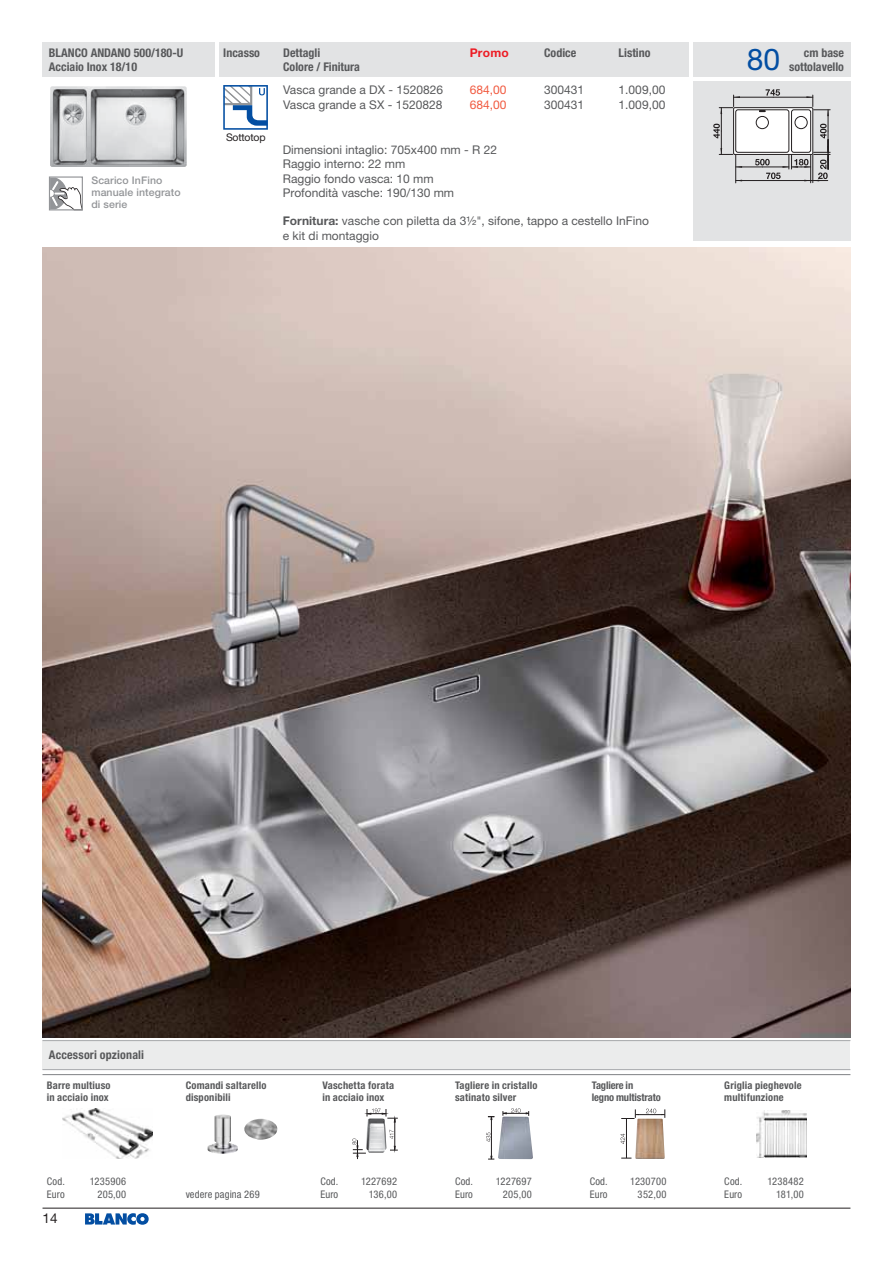
<style>
.page{position:relative;width:893px;height:1263px;background:#fff}
.page>*{position:absolute;margin:0;border:0;box-sizing:border-box;transform-origin:0 0}
.t1{font:30px "Helvetica Neue LT Pro";color:#034ea2}
.t2{font:13.5px "Helvetica Neue LT Pro";color:#231f20}
.t3{font:12px/14.2px "Helvetica Neue";color:#58595b}
.t4{font:700 condensed 12px/13.5px "Helvetica Neue LT Pro";color:#58595b}
.t5{font:700 condensed 12px "Helvetica Neue LTW1 G";letter-spacing:.015em;color:#58595b}
.t6{font:12px "Helvetica Neue";color:#f15a40}
.t7{font:700 12px "Helvetica Neue";letter-spacing:.02em;color:#ed1c24}
.t8{font:700 condensed 10.5px/12px "Helvetica Neue LT Pro";letter-spacing:.015em;color:#58595b}
.t9{font:condensed 10.5px "Helvetica Neue";letter-spacing:.02em;color:#58595b}
.t10{font:500 10.5px/12px "Helvetica Neue LT Pro";letter-spacing:.01em;color:#939598}
.t11{font:700 condensed 10.5px/12px "Helvetica Neue LT Pro";letter-spacing:-.01em;color:#58595b}
.t12{font:10.5px "Helvetica Neue LT Pro";letter-spacing:-.02em;color:#231f20}
.s1{font-weight:700}
.s2{font-family:"Helvetica Neue LT Pro"}
</style>
<div class="page">
<svg style="left:85px;top:1213px;width:64px;height:12px"></svg>
<hr style="left:43px;top:1208px;width:807px;height:1px;background:#231f20">
<div style="left:219px;top:43px;width:470px;height:34px;background:#e2e3e4"></div>
<div style="left:693px;top:81px;width:157px;height:159px;background:#e2e3e4"></div>
<div style="left:43px;top:43px;width:172px;height:34px;background:#e2e3e4"></div>
<div style="left:693px;top:43px;width:157px;height:34px;background:#e2e3e4"></div>
<img style="left:50px;top:86px;width:137px;height:81px">
<svg style="left:713px;top:89px;width:117px;height:94px"></svg>
<svg style="left:51px;top:178px;width:30px;height:30px"></svg>
<div style="left:49px;top:176px;width:34px;height:34px;border:1px solid #939598"></div>
<img style="left:43px;top:248px;width:807px;height:789px">
<svg style="left:223px;top:85px;width:45px;height:45px"></svg>
<hr style="left:43px;top:1074px;width:807px;height:1px;background:#808285">
<div style="left:43px;top:1040px;width:807px;height:29px;background:#ebecec"></div>
<hr style="left:43px;top:1040px;width:807px;height:1px;background:#a7a9ac">
<hr style="left:43px;top:1069px;width:807px;height:1px;background:#a7a9ac">
<svg style="left:486px;top:1132px;width:4px;height:10px"></svg>
<svg style="left:488px;top:1156px;width:6px;height:4px"></svg>
<svg style="left:488px;top:1116px;width:6px;height:4px"></svg>
<hr style="left:491px;top:1117px;width:1px;height:42px;background:#231f20">
<svg style="left:503px;top:1108px;width:26px;height:8px"></svg>
<img style="left:498px;top:1116px;width:35px;height:43px">
<img style="left:244px;top:1119px;width:33px;height:20px">
<img style="left:207px;top:1114px;width:31px;height:40px">
<img style="left:756px;top:1110px;width:50px;height:47px">
<img style="left:635px;top:1119px;width:30px;height:40px">
<svg style="left:621px;top:1157px;width:10px;height:2px"></svg>
<hr style="left:626px;top:1118px;width:1px;height:40px;background:#231f20">
<svg style="left:621px;top:1109px;width:18px;height:13px"></svg>
<hr style="left:635px;top:1114px;width:30px;height:1px;background:#231f20">
<svg style="left:646px;top:1109px;width:20px;height:9px"></svg>
<svg style="left:620px;top:1134px;width:5px;height:10px"></svg>
<svg style="left:352px;top:1108px;width:46px;height:51px"></svg>
<img style="left:366px;top:1118px;width:20px;height:34px">
<img style="left:63px;top:1109px;width:90px;height:49px">
<p class="t4" style="left:49px;top:47px;width:136px">BLANCO ANDANO 500/180-U<br>Acciaio Inox 18/10</p>
<h1 class="t1" style="left:733px;top:47px;width:35px">80</h1>
<p class="t4" style="left:804px;top:47px;width:42px">cm base</p>
<p class="t4" style="left:223px;top:47px;width:38px">Incasso</p>
<p class="t4" style="left:283px;top:47px;width:78px">Dettagli<br>Colore / Finitura</p>
<p class="t7" style="left:470px;top:49px;width:41px">Promo</p>
<p class="t4" style="left:544px;top:47px;width:34px">Codice</p>
<p class="t3" style="left:283px;top:84px;width:161px">Vasca grande a DX - 1520826</p>
<p class="t6" style="left:470px;top:86px;width:38px">684,00</p>
<p class="t3" style="left:544px;top:84px;width:42px">300431</p>
<p class="t3" style="left:283px;top:99px;width:161px">Vasca grande a SX - 1520828</p>
<p class="t6" style="left:470px;top:101px;width:38px">684,00</p>
<p class="t3" style="left:544px;top:99px;width:42px">300431</p>
<p class="t12" style="left:226px;top:134px;width:41px">Sottotop</p>
<p class="t4" style="left:619px;top:47px;width:33px">Listino</p>
<p class="t3" style="left:619px;top:84px;width:48px;line-height:14.9px">1.009,00<br>1.009,00</p>
<h1 class="t1" style="left:747px;top:49px;width:35px">80</h1>
<p class="t4" style="left:789px;top:61px;width:56px">sottolavello</p>
<p class="t3" style="left:283px;top:144px;width:216px">Dimensioni intaglio: 705x400 mm - R 22<br>Raggio interno: 22 mm<br>Raggio fondo vasca: 10 mm<br>Profondità vasche: 190/130 mm</p>
<p class="t3" style="left:283px;top:215px;width:368px"><span class="s1">Fornitura:</span> vasche con piletta da 3½", sifone, tappo a cestello InFino e kit di montaggio</p>
<p class="t10" style="left:91px;top:175px;width:91px">Scarico InFino manuale integrato di serie</p>
<p class="t5" style="left:49px;top:1048px;width:97px">Accessori opzionali</p>
<p class="t8" style="left:47px;top:1080px;width:65px">Barre multiuso in acciaio inox</p>
<p class="t8" style="left:186px;top:1080px;width:82px">Comandi saltarello disponibili</p>
<p class="t8" style="left:322px;top:1080px;width:73px">Vaschetta forata in acciaio inox</p>
<p class="t8" style="left:455px;top:1080px;width:84px">Tagliere in cristallo satinato silver</p>
<p class="t11" style="left:592px;top:1080px;width:71px">Tagliere in<br>legno multistrato</p>
<p class="t8" style="left:724px;top:1080px;width:79px">Griglia pieghevole multifunzione</p>
<p class="t9" style="left:47px;top:1177px;width:20px">Cod.</p>
<p class="t9" style="left:90px;top:1177px;width:38px">1235906</p>
<p class="t9" style="left:47px;top:1190px;width:19px">Euro</p>
<p class="t9" style="left:97px;top:1190px;width:30px">205,00</p>
<p class="t9" style="left:320px;top:1190px;width:19px">Euro</p>
<p class="t9" style="left:369px;top:1190px;width:30px">136,00</p>
<p class="t9" style="left:455px;top:1190px;width:19px">Euro</p>
<p class="t9" style="left:503px;top:1190px;width:30px">205,00</p>
<p class="t9" style="left:590px;top:1190px;width:19px">Euro</p>
<p class="t9" style="left:638px;top:1190px;width:30px">352,00</p>
<p class="t9" style="left:724px;top:1190px;width:19px">Euro</p>
<p class="t9" style="left:776px;top:1190px;width:29px">181,00</p>
<p class="t9" style="left:320px;top:1177px;width:20px">Cod.</p>
<p class="t9" style="left:361px;top:1177px;width:38px">1227692</p>
<p class="t9" style="left:455px;top:1177px;width:20px">Cod.</p>
<p class="t9" style="left:496px;top:1177px;width:38px">1227697</p>
<p class="t9" style="left:590px;top:1177px;width:20px">Cod.</p>
<p class="t9" style="left:630px;top:1177px;width:38px">1230700</p>
<p class="t9" style="left:724px;top:1177px;width:20px">Cod.</p>
<p class="t9" style="left:767px;top:1177px;width:38px">1238482</p>
<p class="t9" style="left:186px;top:1190px;width:76px">vedere pagina <span class="s2">269</span></p>
<p class="t2" style="left:43px;top:1213px;width:17px">14</p>
</div>
